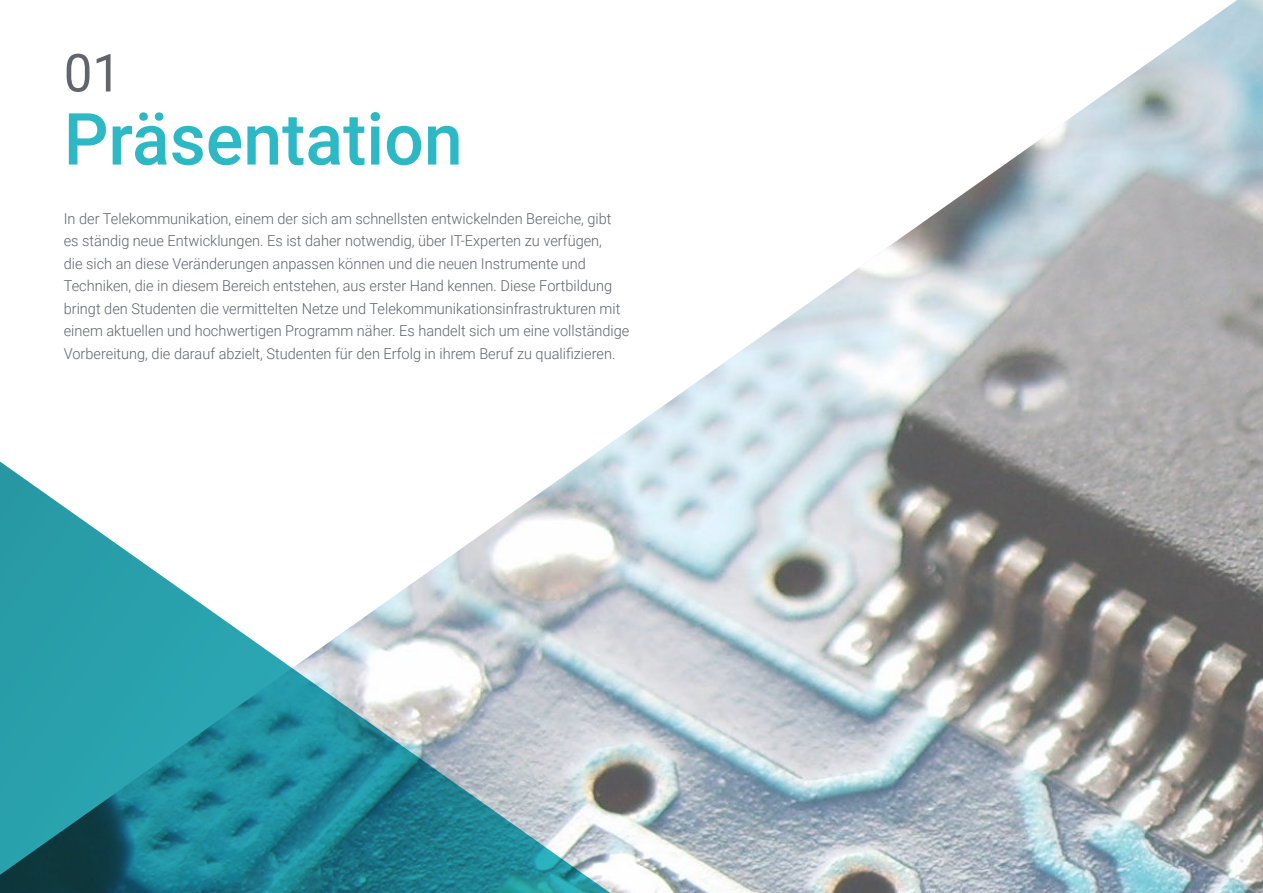
<style>
.page{position:relative;width:1263px;height:893px;background:#fff}
.page>*{position:absolute;margin:0;border:0;box-sizing:border-box;transform-origin:0 0}
.t1{font:500 72px "Roboto";color:#2db8c5}
.t2{font:52.5px "Roboto";color:#61646a}
.t3{font:300 15px/22.5px "Roboto";color:#61646a}
</style>
<div class="page">
<img style="left:607px;top:0;width:656px;height:893px">
<svg style="left:0;top:446px;width:640px;height:447px"></svg>
<h2 class="t2" style="left:64px;top:36px;width:59px">01</h2>
<h1 class="t1" style="left:64px;top:89px;width:400px">Präsentation</h1>
<p class="t3" style="left:64px;top:207px;width:567px">In der Telekommunikation, einem der sich am schnellsten entwickelnden Bereiche, gibt es ständig neue Entwicklungen. Es ist daher notwendig, über IT-Experten zu verfügen,<br>die sich an diese Veränderungen anpassen können und die neuen Instrumente und Techniken, die in diesem Bereich entstehen, aus erster Hand kennen. Diese Fortbildung bringt den Studenten die vermittelten Netze und Telekommunikationsinfrastrukturen mit einem aktuellen und hochwertigen Programm näher. Es handelt sich um eine vollständige Vorbereitung, die darauf abzielt, Studenten für den Erfolg in ihrem Beruf zu qualifizieren.</p>
</div>
